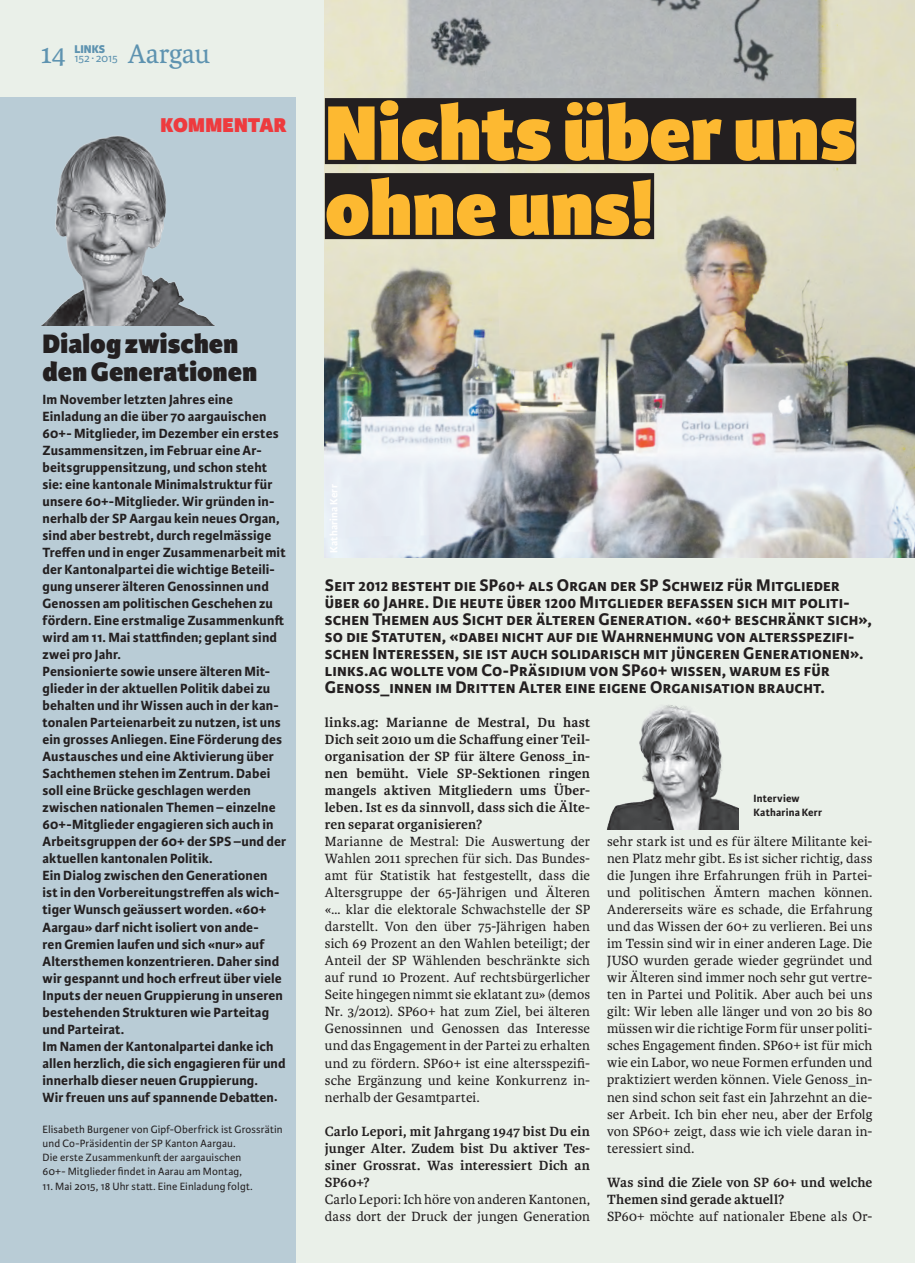
<style>
.page{position:relative;width:915px;height:1263px;background:#fff}
.page>*{position:absolute;margin:0;border:0;box-sizing:border-box;transform-origin:0 0}
.t1{font:800 82.5px/75px "Karmina Sans";color:#fdb931}
.t2{font:800 28.5px/28.5px "Karmina Sans";letter-spacing:.005em;color:#231f20}
.t3{font:28.5px "Karmina";letter-spacing:-.005em;color:#5e93b0}
.t4{font:800 21.3px "Karmina Sans";letter-spacing:.005em;color:#ee3a3e}
.t5{font:700 18px/17px "Karmina Sans";letter-spacing:.01em;color:#231f20}
.t6{font:14.25px/17px "Karmina";letter-spacing:.005em;color:#231f20;text-align:justify}
.t7{font:700 14.25px/17px "Karmina Sans";letter-spacing:.01em;color:#231f20}
.t8{font:700 14.25px/17px "Karmina";letter-spacing:.01em;color:#231f20;text-align:justify}
.t9{font:12px "Karmina Sans";letter-spacing:-.015em;color:#5e93b0}
.t10{font:800 12px "Karmina Sans";color:#5e93b0}
.t11{font:11.25px/14.2px "Karmina Sans";letter-spacing:.015em;color:#231f20}
.t12{font:700 11.25px/14.2px "Karmina Sans";letter-spacing:.015em;color:#231f20}
.t13{font:700 11.25px "Karmina Sans";color:#fff}
</style>
<div class="page">
<div style="left:0;top:0;width:914px;height:1263px;background:#eaf0e9"></div>
<img style="left:325px;top:0;width:589px;height:557px">
<div style="left:0;top:98px;width:295px;height:1165px;background:#b9ccd6"></div>
<img style="left:42px;top:136px;width:172px;height:189px">
<div style="left:325px;top:98px;width:531px;height:66px;background:#231f20"></div>
<div style="left:325px;top:173px;width:329px;height:66px;background:#231f20"></div>
<img style="left:607px;top:705px;width:131px;height:124px">
<p class="t9" style="left:74px;top:52px;width:45px">152 ∙ 2015</p>
<h2 class="t3" style="left:128px;top:38px;width:84px">Aargau</h2>
<h2 class="t3" style="left:40px;top:38px;width:27px">14</h2>
<p class="t10" style="left:74px;top:43px;width:32px">LINKS</p>
<h3 class="t4" style="left:160px;top:112px;width:127px">KOMMENTAR</h3>
<h1 class="t1" style="left:325px;top:99px;width:532px">Nichts über uns ohne uns!</h1>
<h2 class="t2" style="left:43px;top:330px;width:216px">Dialog zwischen den Generationen</h2>
<p class="t7" style="left:43px;top:391px;width:245px">Im November letzten Jahres eine Einladung an die über 70 aargauischen 60+- Mitglieder, im Dezember ein erstes Zusammensitzen, im Februar eine Ar&shy;beitsgruppensitzung, und schon steht sie: eine kantonale Minimalstruktur für unsere 60+-Mitglieder. Wir gründen in&shy;nerhalb der SP Aargau kein neues Organ, sind aber bestrebt, durch regelmässige Treffen und in enger Zusammenarbeit mit der Kantonalpartei die wichtige Beteili&shy;gung unserer älteren Genossinnen und Genossen am politischen Geschehen zu fördern. Eine erstmalige Zusammenkunft wird am 11. Mai stattfinden; geplant sind zwei pro Jahr.<br>Pensionierte sowie unsere älteren Mit&shy;glieder in der aktuellen Politik dabei zu behalten und ihr Wissen auch in der kan&shy;tonalen Parteienarbeit zu nutzen, ist uns ein grosses Anliegen. Eine Förderung des Austausches und eine Aktivierung über Sachthemen stehen im Zentrum. Dabei soll eine Brücke geschlagen werden zwischen nationalen Themen – einzelne 60+-Mitglieder engagieren sich auch in Arbeitsgruppen der 60+ der SPS –und der aktuellen kantonalen Politik.<br>Ein Dialog zwischen den Generationen ist in den Vorbereitungstreffen als wich&shy;tiger Wunsch geäussert worden. «60+ Aargau» darf nicht isoliert von ande-<br>ren Gremien laufen und sich «nur» auf Altersthemen konzentrieren. Daher sind wir gespannt und hoch erfreut über viele Inputs der neuen Gruppierung in unseren bestehenden Strukturen wie Parteitag und Parteirat.<br>Im Namen der Kantonalpartei danke ich allen herzlich, die sich engagieren für und innerhalb dieser neuen Gruppierung.<br>Wir freuen uns auf spannende Debatten.</p>
<p class="t11" style="left:43px;top:1122px;width:241px">Elisabeth Burgener von Gipf-Oberfrick ist Grossrätin und Co-Präsidentin der SP Kanton Aargau.<br>Die erste Zusammenkunft der aargauischen<br>60+- Mitglieder findet in Aarau am Montag,</p>
<p class="t11" style="left:43px;top:1179px;width:211px">11. Mai 2015, 18 Uhr statt. Eine Einladung folgt.</p>
<p class="t13" style="left:327px;top:553px;width:70px;rotate:-90deg">Katharina Kerr</p>
<p class="t5" style="left:325px;top:577px;width:548px">Seit 2012 besteht die SP60+ als Organ der SP Schweiz für Mitglieder über 60 Jahre. Die heute über 1200 Mitglieder befassen sich mit politi&shy;schen Themen aus Sicht der älteren Generation. «60+ beschränkt sich», so die Statuten, «dabei nicht auf die Wahrnehmung von altersspezifi&shy;schen Interessen, sie ist auch solidarisch mit jüngeren Generationen». links.ag wollte vom Co-Präsidium von SP60+ wissen, warum es für Genoss_innen im Dritten Alter eine eigene Organisation braucht.</p>
<p class="t8" style="left:325px;top:714px;width:267px">links.ag: Marianne de Mestral, Du hast Dich seit 2010 um die Schaffung einer Teil&shy;organisation der SP für ältere Genoss_in&shy;nen bemüht. Viele SP-Sektionen ringen mangels aktiven Mitgliedern ums Über&shy;leben. Ist es da sinnvoll, dass sich die Älte&shy;ren separat organisieren?</p>
<p class="t6" style="left:325px;top:833px;width:267px">Marianne de Mestral: Die Auswertung der Wahlen 2011 sprechen für sich. Das Bundes&shy;amt für Statistik hat festgestellt, dass die Altersgruppe der 65-Jährigen und Älteren «… klar die elektorale Schwachstelle der SP darstellt. Von den über 75-Jährigen haben sich 69 Prozent an den Wahlen beteiligt; der Anteil der SP Wählenden beschränkte sich auf rund 10 Prozent. Auf rechtsbürgerlicher Seite hingegen nimmt sie eklatant zu» (demos Nr. 3/2012). SP60+ hat zum Ziel, bei älteren Genossinnen und Genossen das Interesse und das Engagement in der Partei zu erhalten und zu fördern. SP60+ ist eine altersspezifi&shy;sche Ergänzung und keine Konkurrenz in&shy;nerhalb der Gesamtpartei.</p>
<p class="t8" style="left:325px;top:1123px;width:267px">Carlo Lepori, mit Jahrgang 1947 bist Du ein junger Alter. Zudem bist Du aktiver Tes&shy;siner Grossrat. Was interessiert Dich an SP60+?</p>
<p class="t6" style="left:325px;top:1191px;width:267px">Carlo Lepori: Ich höre von anderen Kantonen, dass dort der Druck der jungen Generation</p>
<p class="t12" style="left:753px;top:791px;width:70px">Interview<br>Katharina Kerr</p>
<p class="t6" style="left:607px;top:833px;width:267px">sehr stark ist und es für ältere Militante kei&shy;nen Platz mehr gibt. Es ist sicher richtig, dass die Jungen ihre Erfahrungen früh in Partei&shy;und politischen Ämtern machen können.<br>Andererseits wäre es schade, die Erfahrung und das Wissen der 60+ zu verlieren. Bei uns im Tessin sind wir in einer anderen Lage. Die JUSO wurden gerade wieder gegründet und wir Älteren sind immer noch sehr gut vertre&shy;ten in Partei und Politik. Aber auch bei uns gilt: Wir leben alle länger und von 20 bis 80 müssen wir die richtige Form für unser politi&shy;sches Engagement finden. SP60+ ist für mich wie ein Labor, wo neue Formen erfunden und praktiziert werden können. Viele Genoss_in&shy;nen sind schon seit fast ein Jahrzehnt an die&shy;ser Arbeit. Ich bin eher neu, aber der Erfolg von SP60+ zeigt, dass wie ich viele daran in&shy;teressiert sind.</p>
<p class="t8" style="left:607px;top:1174px;width:267px">Was sind die Ziele von SP 60+ und welche<br>Themen sind gerade aktuell?</p>
<p class="t6" style="left:607px;top:1208px;width:267px">SP60+ möchte auf nationaler Ebene als Or-</p>
</div>
